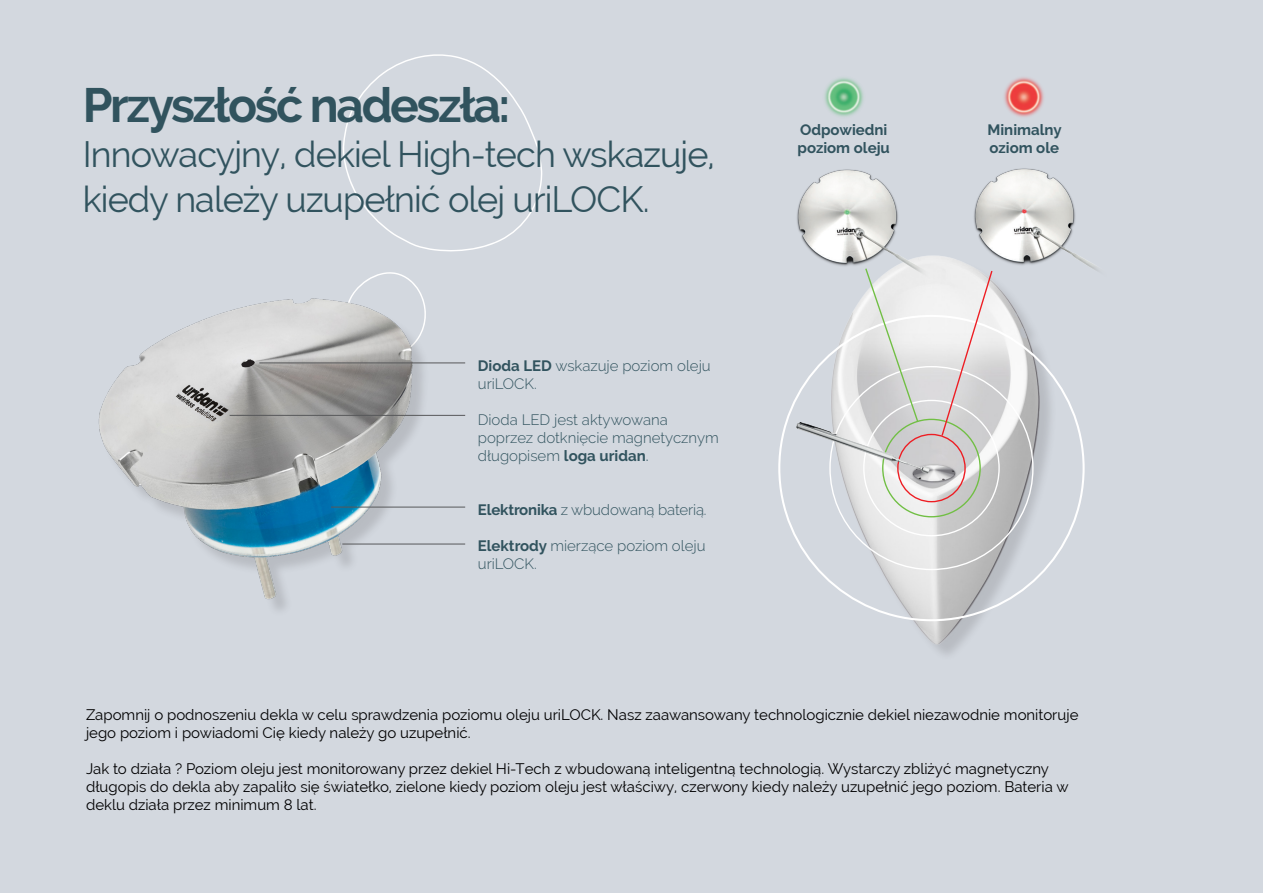
<style>
.page{position:relative;width:1263px;height:893px;background:#d3d8df}
.page>*{position:absolute;margin:0;border:0;box-sizing:border-box;transform-origin:0 0}
.t1{font:700 48px "Raleway";letter-spacing:-.05em;color:#31535e}
.t2{font:36px "Raleway";letter-spacing:-.025em;color:#31535e}
.t3{font:15px/18px "Raleway";color:#000001}
.t4{font:300 15px/18px "Raleway";color:#31535e}
.t5{font:700 15px "Raleway";color:#31535e}
.s1{font-weight:700}
.s2{font-weight:400}
</style>
<div class="page">
<svg style="left:372px;top:272px;width:34px;height:5px"></svg>
<svg style="left:343px;top:54px;width:200px;height:198px"></svg>
<img style="left:781px;top:333px;width:301px;height:322px">
<img style="left:796px;top:422px;width:134px;height:52px">
<svg style="left:864px;top:334px;width:55px;height:89px"></svg>
<svg style="left:940px;top:333px;width:53px;height:104px"></svg>
<img style="left:781px;top:169px;width:186px;height:165px">
<img style="left:926px;top:168px;width:172px;height:165px">
<img style="left:824px;top:78px;width:39px;height:39px">
<img style="left:98px;top:277px;width:329px;height:330px">
<img style="left:1004px;top:77px;width:40px;height:40px">
<hr style="left:259px;top:363px;width:206px;height:1px;background:#57585a">
<hr style="left:230px;top:415px;width:235px;height:1px;background:#57585a">
<hr style="left:331px;top:507px;width:134px;height:1px;background:#57585a">
<hr style="left:342px;top:544px;width:123px;height:1px;background:#57585a">
<p class="t1" style="left:83px;top:78px;width:429px">Przyszłość nadeszła:</p>
<p class="t2" style="left:83px;top:134px;width:634px">Innowacyjny, dekiel High-tech wskazuje,</p>
<p class="t2" style="left:83px;top:179px;width:568px">kiedy należy uzupełnić olej uriLOCK.</p>
<p class="t4" style="left:478px;top:357px;width:234px"><span class="s1">Dioda LED</span> wskazuje poziom oleju uriLOCK.</p>
<p class="t4" style="left:478px;top:411px;width:191px">Dioda LED jest aktywowana</p>
<p class="t4" style="left:478px;top:429px;width:243px">poprzez dotknięcie magnetycznym długopisem <span class="s1">loga uridan</span><span class="s2">.</span></p>
<p class="t4" style="left:478px;top:501px;width:230px"><span class="s1">Elektronika</span> z wbudowaną baterią.</p>
<p class="t4" style="left:478px;top:537px;width:229px"><span class="s1">Elektrody</span> mierzące poziom oleju uriLOCK.</p>
<p class="t5" style="left:800px;top:121px;width:89px">Odpowiedni</p>
<p class="t5" style="left:798px;top:139px;width:94px">poziom oleju</p>
<p class="t5" style="left:987px;top:121px;width:76px">Minimalny</p>
<p class="t5" style="left:989px;top:139px;width:71px">oziom ole</p>
<p class="t3" style="left:86px;top:706px;width:994px">Zapomnij o podnoszeniu dekla w celu sprawdzenia poziomu oleju uriLOCK. Nasz zaawansowany technologicznie dekiel niezawodnie monitoruje jego poziom i powiadomi Cię kiedy należy go uzupełnić.</p>
<p class="t3" style="left:86px;top:760px;width:984px">Jak to działa ? Poziom oleju jest monitorowany przez dekiel Hi-Tech z wbudowaną inteligentną technologią. Wystarczy zbliżyć magnetyczny długopis do dekla aby zapaliło się światełko, zielone kiedy poziom oleju jest właściwy, czerwony kiedy należy uzupełnić jego poziom. Bateria w deklu działa przez minimum 8 lat.</p>
</div>
